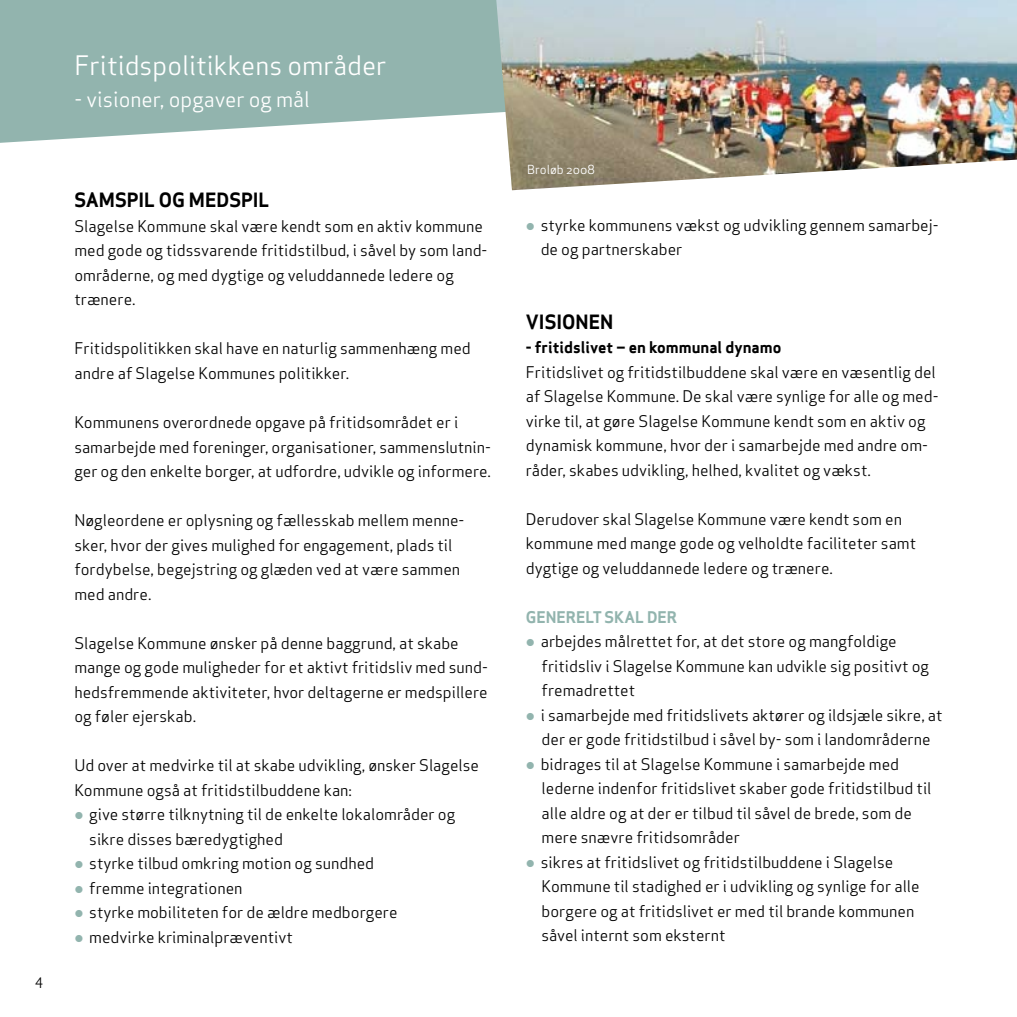
<style>
.page{position:relative;width:1017px;height:1017px;background:#fff}
.page>*{position:absolute;margin:0;border:0;box-sizing:border-box;transform-origin:0 0}
.t1{font:26.25px "Apex Sans Book T";color:#fff}
.t2{font:21px "Apex Sans Book T";color:#fff}
.t3{font:19.25px "Apex Sans Bold ST";color:#000}
.t4{font:15.75px/24.5px "Apex Sans Book ST";color:#000}
.t5{font:15.75px "Apex Sans Bold ST";color:#000}
.t6{font:15.75px "Apex Sans Bold ST";color:#92b4ae}
.t7{font:14px "Apex Sans Book T";color:#000}
.t8{font:12.25px "Apex Sans Book ST";color:#fff}
.s1{color:#92b4ae}
</style>
<div class="page">
<svg style="left:0;top:0;width:496px;height:143px;background:#9dbcb6"></svg>
<img style="left:496px;top:0;width:521px;height:190px">
<p class="t7" style="left:35px;top:974px;width:10px">4</p>
<h1 class="t1" style="left:74px;top:49px;width:314px">Fritidspolitikkens områder</h1>
<h2 class="t2" style="left:74px;top:86px;width:237px">- visioner, opgaver og mål</h2>
<p class="t3" style="left:74px;top:188px;width:196px">SAMSPIL OG MEDSPIL</p>
<p class="t4" style="left:74px;top:214px;width:415px">Slagelse Kommune skal være kendt som en aktiv kommune med gode og tidssvarende fritidstilbud, i såvel by som land&shy;områderne, og med dygtige og veluddannede ledere og trænere.</p>
<p class="t4" style="left:74px;top:336px;width:398px">Fritidspolitikken skal have en naturlig sammenhæng med andre af Slagelse Kommunes politikker.</p>
<p class="t4" style="left:74px;top:410px;width:418px">Kommunens overordnede opgave på fritidsområdet er i samarbejde med foreninger, organisationer, sammenslutnin&shy;ger og den enkelte borger, at udfordre, udvikle og informere.</p>
<p class="t4" style="left:74px;top:508px;width:392px">Nøgleordene er oplysning og fællesskab mellem menne&shy;sker, hvor der gives mulighed for engagement, plads til fordybelse, begejstring og glæden ved at være sammen med andre.</p>
<p class="t4" style="left:74px;top:630px;width:415px">Slagelse Kommune ønsker på denne baggrund, at skabe mange og gode muligheder for et aktivt fritidsliv med sund&shy;hedsfremmende aktiviteter, hvor deltagerne er medspillere og føler ejerskab.</p>
<p class="t4" style="left:74px;top:753px;width:406px">Ud over at medvirke til at skabe udvikling, ønsker Slagelse<br>Kommune også at fritidstilbuddene kan:</p>
<p class="t4" style="left:89px;top:802px;width:367px;text-indent:-15px"><span class="s1">●</span> give større tilknytning til de enkelte lokalområder og sikre disses bæredygtighed</p>
<p class="t4" style="left:74px;top:851px;width:301px"><span class="s1">●</span> styrke tilbud omkring motion og sundhed</p>
<p class="t4" style="left:74px;top:875px;width:170px"><span class="s1">●</span> fremme integrationen</p>
<p class="t4" style="left:74px;top:900px;width:325px"><span class="s1">●</span> styrke mobiliteten for de ældre medborgere</p>
<p class="t4" style="left:74px;top:924px;width:220px"><span class="s1">●</span> medvirke kriminalpræventivt</p>
<p class="t8" style="left:527px;top:162px;width:69px">Broløb 2008</p>
<p class="t4" style="left:541px;top:213px;width:399px;text-indent:-15px"><span class="s1">●</span> styrke kommunens vækst og udvikling gennem samarbej&shy;de og partnerskaber</p>
<p class="t3" style="left:526px;top:309px;width:89px">VISIONEN</p>
<p class="t5" style="left:526px;top:337px;width:257px">- FRITIDSLIVET – EN KOMMUNAL DYNAMO</p>
<p class="t4" style="left:526px;top:360px;width:414px">Fritidslivet og fritidstilbuddene skal være en væsentlig del af Slagelse Kommune. De skal være synlige for alle og med&shy;virke til, at gøre Slagelse Kommune kendt som en aktiv og dynamisk kommune, hvor der i samarbejde med andre om&shy;råder, skabes udvikling, helhed, kvalitet og vækst.</p>
<p class="t4" style="left:526px;top:507px;width:392px">Derudover skal Slagelse Kommune være kendt som en kommune med mange gode og velholdte faciliteter samt dygtige og veluddannede ledere og trænere.</p>
<p class="t6" style="left:526px;top:607px;width:153px">GENERELT SKAL DER</p>
<p class="t4" style="left:542px;top:629px;width:389px;text-indent:-16px"><span class="s1">●</span> arbejdes målrettet for, at det store og mangfoldige fritidsliv i Slagelse Kommune kan udvikle sig positivt og fremadrettet</p>
<p class="t4" style="left:526px;top:703px;width:418px;text-align:center"><span class="s1">●</span> i samarbejde med fritidslivets aktører og ildsjæle sikre, at der er gode fritidstilbud i såvel by- som i landområderne</p>
<p class="t4" style="left:542px;top:752px;width:391px;text-indent:-16px"><span class="s1">●</span> bidrages til at Slagelse Kommune i samarbejde med lederne indenfor fritidslivet skaber gode fritidstilbud til alle aldre og at der er tilbud til såvel de brede, som de mere snævre fritidsområder</p>
<p class="t4" style="left:542px;top:850px;width:380px;text-indent:-16px"><span class="s1">●</span> sikres at fritidslivet og fritidstilbuddene i Slagelse Kommune til stadighed er i udvikling og synlige for alle borgere og at fritidslivet er med til brande kommunen såvel internt som eksternt</p>
</div>
